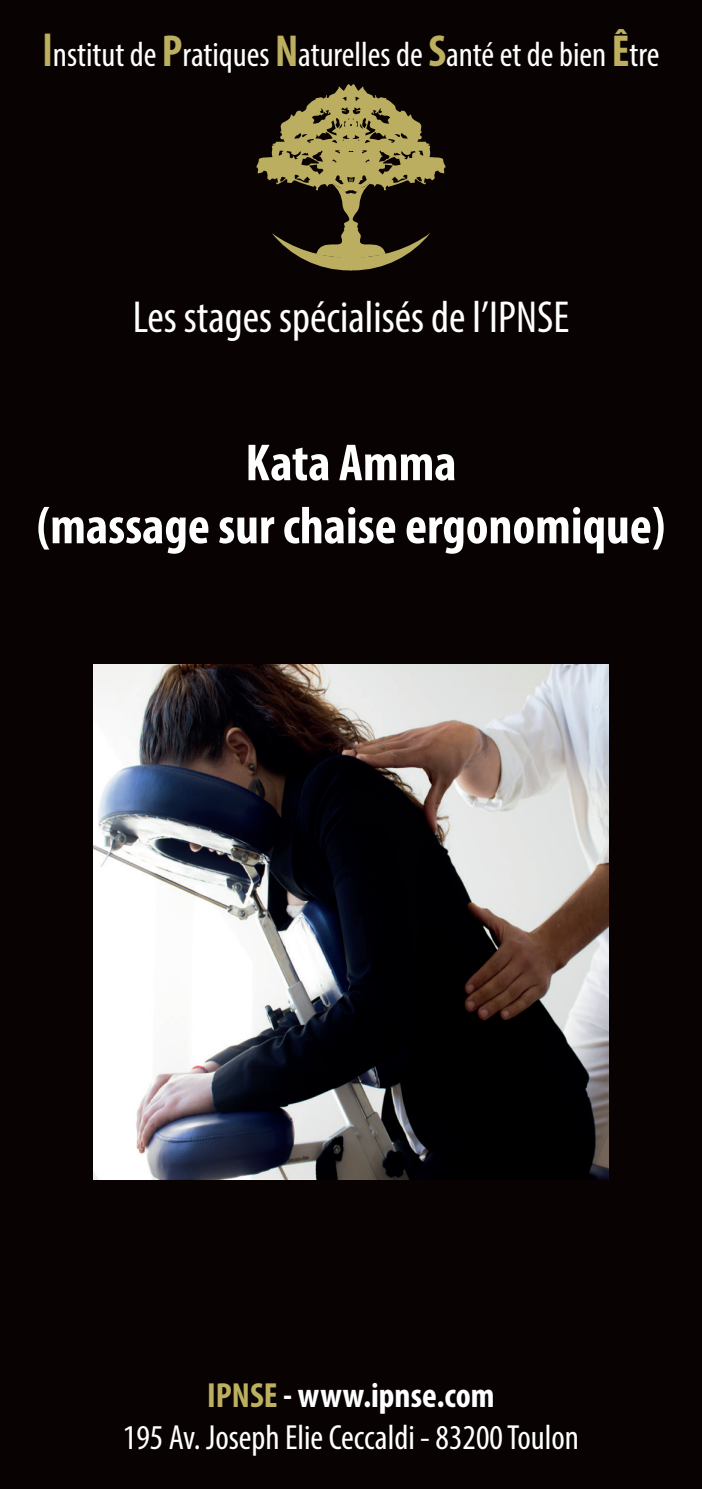
<style>
.page{position:relative;width:702px;height:1489px;background:#fff}
.page>*{position:absolute;margin:0;border:0;box-sizing:border-box;transform-origin:0 0}
.t1{font:700 condensed 52.5px/63px "Myriad Pro";color:#fff;text-align:center}
.t2{font:condensed 45px "Myriad Pro";color:#fff}
.t3{font:condensed 35px/42px "Myriad Pro";color:#fff;text-align:center}
.s1{font-family:"Arial Narrow";font-weight:700;font-stretch:normal;font-size:45px;color:#bcaf5f}
.s2{font-weight:700;font-size:45px;color:#bcaf5f}
.s3{font-weight:700;color:#bcaf5f}
.s4{font-weight:700}
</style>
<div class="page">
<div style="left:0;top:0;width:702px;height:1488px;background:#080302"></div>
<svg style="left:256px;top:84px;width:189px;height:186px"></svg>
<img style="left:93px;top:664px;width:515px;height:514px">
<p class="t3" style="left:43px;top:33px;width:618px"><span class="s1">I</span>nstitut de <span class="s2">P</span>ratiques <span class="s2">N</span>aturelles de <span class="s2">S</span>anté et de bien <span class="s2">Ê</span>tre</p>
<p class="t2" style="left:133px;top:290px;width:438px">Les stages spécialisés de l’IPNSE</p>
<p class="t1" style="left:37px;top:430px;width:630px">Kata Amma<br>(massage sur chaise ergonomique)</p>
<p class="t3" style="left:123px;top:1374px;width:458px"><span class="s3">IPNSE</span> <span class="s4">- www.ipnse.com<br></span>195 Av. Joseph Elie Ceccaldi - 83200 Toulon</p>
</div>
